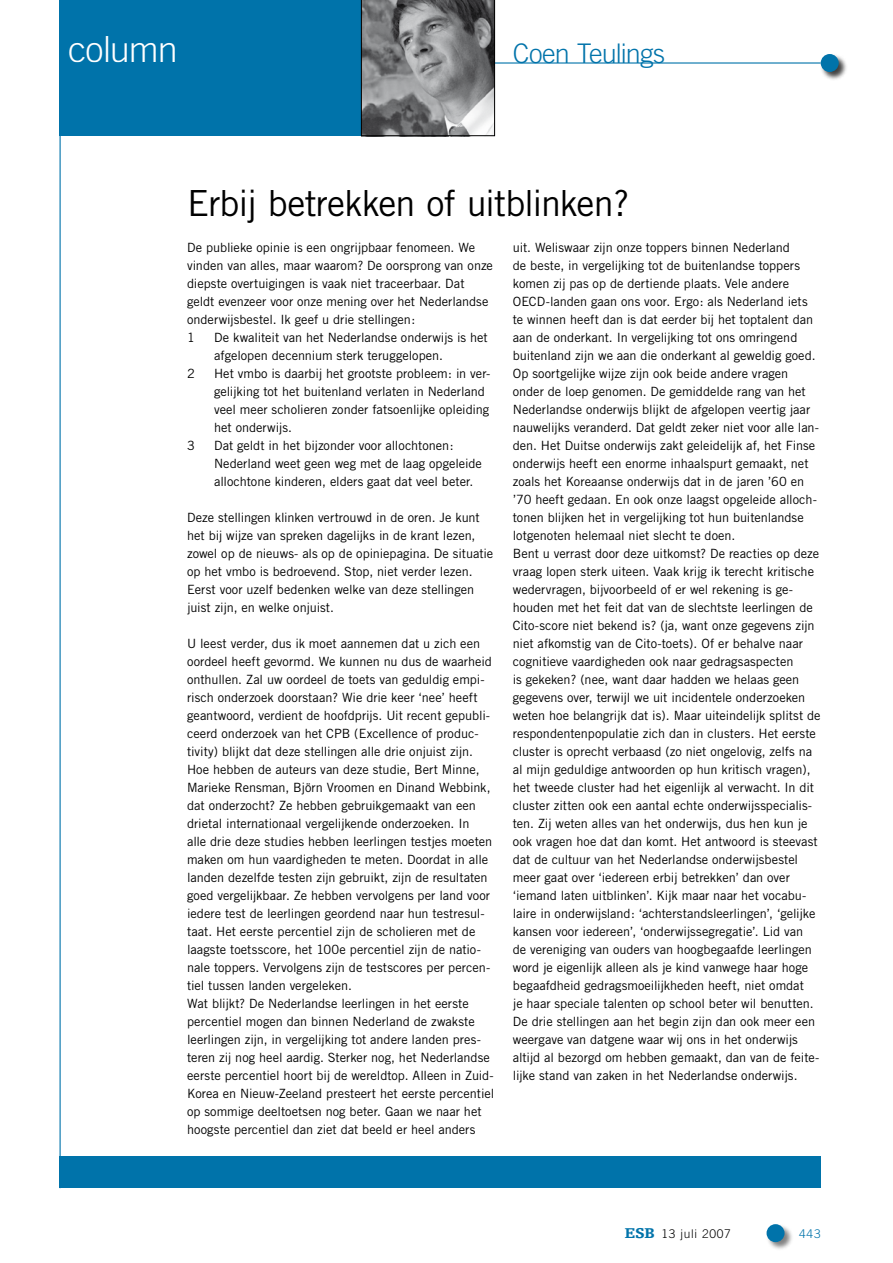
<style>
.page{position:relative;width:893px;height:1263px;background:#fff}
.page>*{position:absolute;margin:0;border:0;box-sizing:border-box;transform-origin:0 0}
.t1{font:36px "Trade Gothic";letter-spacing:-.025em;color:#000}
.t2{font:300 36px "Trade Gothic";letter-spacing:-.03em;color:#fff}
.t3{font:300 27px "Trade Gothic";letter-spacing:-.03em;color:#0073aa}
.t4{font:12.75px/18px "Trade Gothic";color:#000}
.t5{font:300 12px "Trade Gothic";letter-spacing:.06em;color:#000}
.t6{font:300 12px "Trade Gothic";color:#0073aa}
.s1{font-family:"Egyptienne F";font-weight:900;font-size:15px;color:#0073aa}
</style>
<div class="page">
<div style="left:766px;top:1223px;width:28px;height:29px;background:#000;opacity:.5"></div>
<div style="left:766px;top:1224px;width:18px;height:18px;background:#0073aa;border-radius:50%"></div>
<div style="left:60px;top:0;width:435px;height:136px;background:#0073aa"></div>
<hr style="left:60px;top:62px;width:761px;height:2px;background:#0073aa">
<div style="left:60px;top:1156px;width:761px;height:32px;background:#0073aa"></div>
<div style="left:820px;top:53px;width:28px;height:29px;background:#000;opacity:.75"></div>
<div style="left:821px;top:54px;width:18px;height:18px;background:#0073aa;border-radius:50%"></div>
<svg style="left:361px;top:0;width:134px;height:136px"></svg>
<hr style="left:60px;top:0;width:1px;height:1188px;background:#0073aa">
<h1 class="t2" style="left:68px;top:28px;width:111px">column</h1>
<h2 class="t3" style="left:513px;top:37px;width:154px">Coen Teulings</h2>
<h1 class="t1" style="left:187px;top:181px;width:444px">Erbij betrekken of uitblinken?</h1>
<p class="t4" style="left:187px;top:238px;width:307px">De publieke opinie is een ongrijpbaar fenomeen. We vinden van alles, maar waarom? De oorsprong van onze diepste overtuigingen is vaak niet traceerbaar. Dat geldt evenzeer voor onze mening over het Nederlandse onderwijsbestel. Ik geef u drie stellingen:<br>1</p>
<p class="t4" style="left:214px;top:328px;width:275px">De kwaliteit van het Nederlandse onderwijs is het afgelopen decennium sterk teruggelopen.</p>
<p class="t4" style="left:187px;top:364px;width:9px">2</p>
<p class="t4" style="left:214px;top:364px;width:278px">Het vmbo is daarbij het grootste probleem: in ver&shy;gelijking tot het buitenland verlaten in Nederland veel meer scholieren zonder fatsoenlijke opleiding het onderwijs.</p>
<p class="t4" style="left:187px;top:436px;width:9px">3</p>
<p class="t4" style="left:214px;top:436px;width:269px">Dat geldt in het bijzonder voor allochtonen:<br>Nederland weet geen weg met de laag opgeleide allochtone kinderen, elders gaat dat veel beter.</p>
<p class="t4" style="left:187px;top:508px;width:308px">Deze stellingen klinken vertrouwd in de oren. Je kunt het bij wijze van spreken dagelijks in de krant lezen, zowel op de nieuws- als op de opiniepagina. De situatie op het vmbo is bedroevend. Stop, niet verder lezen.<br>Eerst voor uzelf bedenken welke van deze stellingen juist zijn, en welke onjuist.</p>
<p class="t4" style="left:187px;top:634px;width:309px">U leest verder, dus ik moet aannemen dat u zich een oordeel heeft gevormd. We kunnen nu dus de waarheid onthullen. Zal uw oordeel de toets van geduldig empi&shy;risch onderzoek doorstaan? Wie drie keer ‘nee’ heeft geantwoord, verdient de hoofdprijs. Uit recent gepubli&shy;ceerd onderzoek van het CPB (Excellence of produc&shy;tivity) blijkt dat deze stellingen alle drie onjuist zijn.<br>Hoe hebben de auteurs van deze studie, Bert Minne, Marieke Rensman, Björn Vroomen en Dinand Webbink, dat onderzocht? Ze hebben gebruikgemaakt van een drietal internationaal vergelijkende onderzoeken. In<br>alle drie deze studies hebben leerlingen testjes moeten maken om hun vaardigheden te meten. Doordat in alle landen dezelfde testen zijn gebruikt, zijn de resultaten goed vergelijkbaar. Ze hebben vervolgens per land voor iedere test de leerlingen geordend naar hun testresul&shy;taat. Het eerste percentiel zijn de scholieren met de laagste toetsscore, het 100e percentiel zijn de natio&shy;nale toppers. Vervolgens zijn de testscores per percen&shy;tiel tussen landen vergeleken.<br>Wat blijkt? De Nederlandse leerlingen in het eerste percentiel mogen dan binnen Nederland de zwakste leerlingen zijn, in vergelijking tot andere landen pres&shy;teren zij nog heel aardig. Sterker nog, het Nederlandse eerste percentiel hoort bij de wereldtop. Alleen in Zuid-Korea en Nieuw-Zeeland presteert het eerste percentiel op sommige deeltoetsen nog beter. Gaan we naar het hoogste percentiel dan ziet dat beeld er heel anders</p>
<p class="t4" style="left:513px;top:238px;width:309px">uit. Weliswaar zijn onze toppers binnen Nederland<br>de beste, in vergelijking tot de buitenlandse toppers komen zij pas op de dertiende plaats. Vele andere OECD-landen gaan ons voor. Ergo: als Nederland iets te winnen heeft dan is dat eerder bij het toptalent dan aan de onderkant. In vergelijking tot ons omringend buitenland zijn we aan die onderkant al geweldig goed.<br>Op soortgelijke wijze zijn ook beide andere vragen onder de loep genomen. De gemiddelde rang van het Nederlandse onderwijs blijkt de afgelopen veertig jaar nauwelijks veranderd. Dat geldt zeker niet voor alle lan&shy;den. Het Duitse onderwijs zakt geleidelijk af, het Finse onderwijs heeft een enorme inhaalspurt gemaakt, net zoals het Koreaanse onderwijs dat in de jaren ’60 en ’70 heeft gedaan. En ook onze laagst opgeleide alloch&shy;tonen blijken het in vergelijking tot hun buitenlandse lotgenoten helemaal niet slecht te doen.<br>Bent u verrast door deze uitkomst? De reacties op deze vraag lopen sterk uiteen. Vaak krijg ik terecht kritische wedervragen, bijvoorbeeld of er wel rekening is ge&shy;houden met het feit dat van de slechtste leerlingen de Cito-score niet bekend is? (ja, want onze gegevens zijn niet afkomstig van de Cito-toets). Of er behalve naar cognitieve vaardigheden ook naar gedragsaspecten<br>is gekeken? (nee, want daar hadden we helaas geen gegevens over, terwijl we uit incidentele onderzoeken weten hoe belangrijk dat is). Maar uiteindelijk splitst de respondentenpopulatie zich dan in clusters. Het eerste cluster is oprecht verbaasd (zo niet ongelovig, zelfs na al mijn geduldige antwoorden op hun kritisch vragen), het tweede cluster had het eigenlijk al verwacht. In dit cluster zitten ook een aantal echte onderwijsspecialis&shy;ten. Zij weten alles van het onderwijs, dus hen kun je ook vragen hoe dat dan komt. Het antwoord is steevast dat de cultuur van het Nederlandse onderwijsbestel meer gaat over ‘iedereen erbij betrekken’ dan over ‘iemand laten uitblinken’. Kijk maar naar het vocabu&shy;laire in onderwijsland: ‘achterstandsleerlingen’, ‘gelijke kansen voor iedereen’, ‘onderwijssegregatie’. Lid van<br>de vereniging van ouders van hoogbegaafde leerlingen word je eigenlijk alleen als je kind vanwege haar hoge begaafdheid gedragsmoeilijkheden heeft, niet omdat<br>je haar speciale talenten op school beter wil benutten.<br>De drie stellingen aan het begin zijn dan ook meer een weergave van datgene waar wij ons in het onderwijs altijd al bezorgd om hebben gemaakt, dan van de feite&shy;lijke stand van zaken in het Nederlandse onderwijs.</p>
<p class="t5" style="left:625px;top:1226px;width:107px"><span class="s1">ESB</span> 13 juli 2007</p>
<p class="t6" style="left:799px;top:1226px;width:23px">443</p>
</div>
